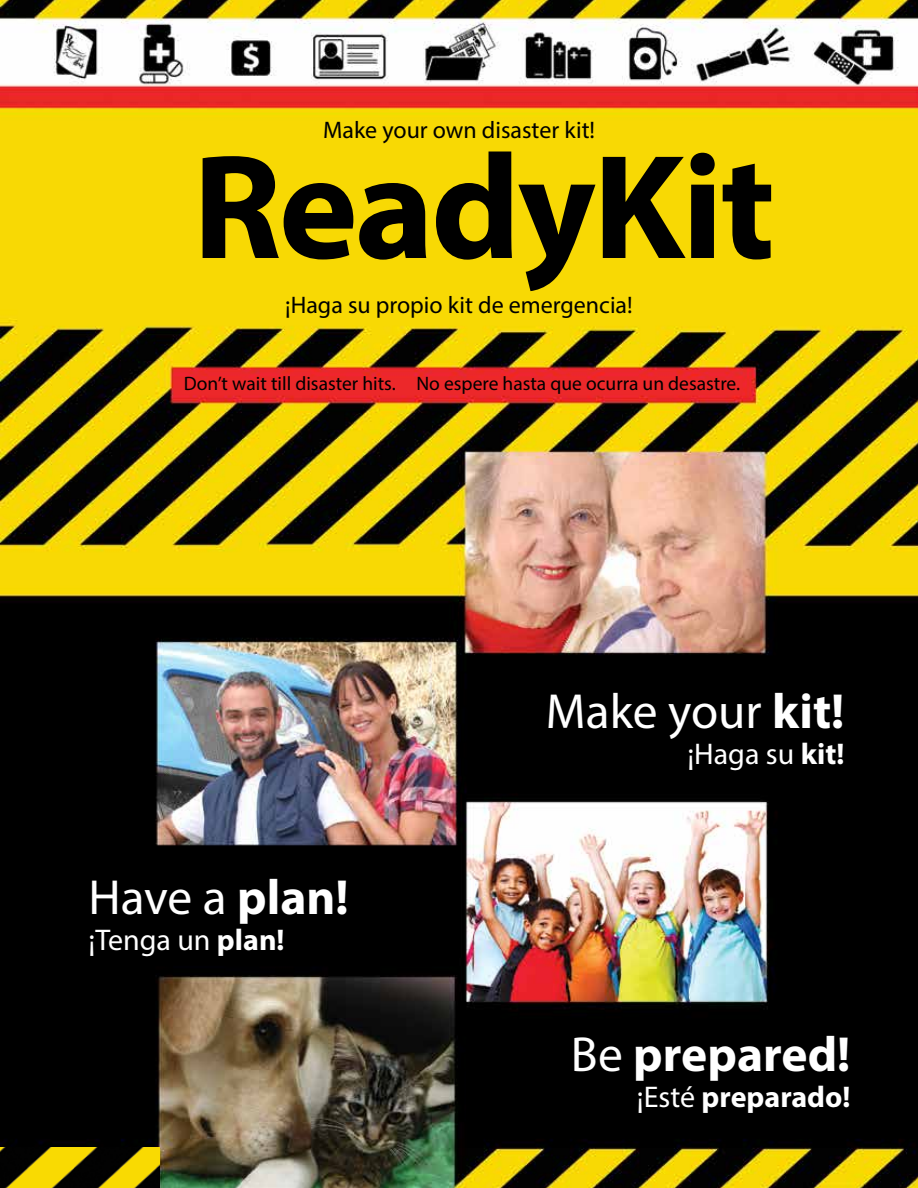
<style>
.page{position:relative;width:918px;height:1188px;background:#fff}
.page>*{position:absolute;margin:0;border:0;box-sizing:border-box;transform-origin:0 0}
.t1{font:700 150px "Myriad Pro";letter-spacing:-.02em;color:#000}
.t2{font:49.5px "Myriad Pro";color:#fff}
.t3{font:700 49.5px "Myriad Pro";color:#fff}
.t4{font:30px "Myriad Pro";color:#fff}
.t5{font:700 30px "Myriad Pro";color:#fff}
.t6{font:24px "Myriad Pro";color:#000}
.t7{font:19.5px "Myriad Pro";color:#000}
.s1{font-weight:700}
.s2{font-weight:400}
</style>
<div class="page">
<img style="left:0;top:0;width:918px;height:1188px">
<img style="left:0;top:1147px;width:160px;height:41px">
<p class="t6" style="left:323px;top:115px;width:274px">Make your own disaster kit!</p>
<h1 class="t1" style="left:193px;top:110px;width:584px">ReadyKit</h1>
<p class="t6" style="left:285px;top:291px;width:349px">¡Haga su propio kit de emergencia!</p>
<p class="t7" style="left:184px;top:371px;width:558px">Don’t wait till disaster hits. No espere hasta que ocurra un desastre.</p>
<h2 class="t2" style="left:88px;top:866px;width:262px">Have a <span class="s1">plan!</span></h2>
<h3 class="t4" style="left:88px;top:921px;width:198px">¡Tenga un <span class="s1">plan!</span></h3>
<h2 class="t2" style="left:546px;top:680px;width:300px">Make your <span class="s1">kit!</span></h2>
<h3 class="t4" style="left:687px;top:735px;width:159px">¡Haga su <span class="s1">kit!</span></h3>
<h2 class="t3" style="left:571px;top:1022px;width:281px"><span class="s2">Be</span> prepared!</h2>
<h3 class="t5" style="left:637px;top:1077px;width:215px"><span class="s2">¡Esté</span> preparado!</h3>
</div>
